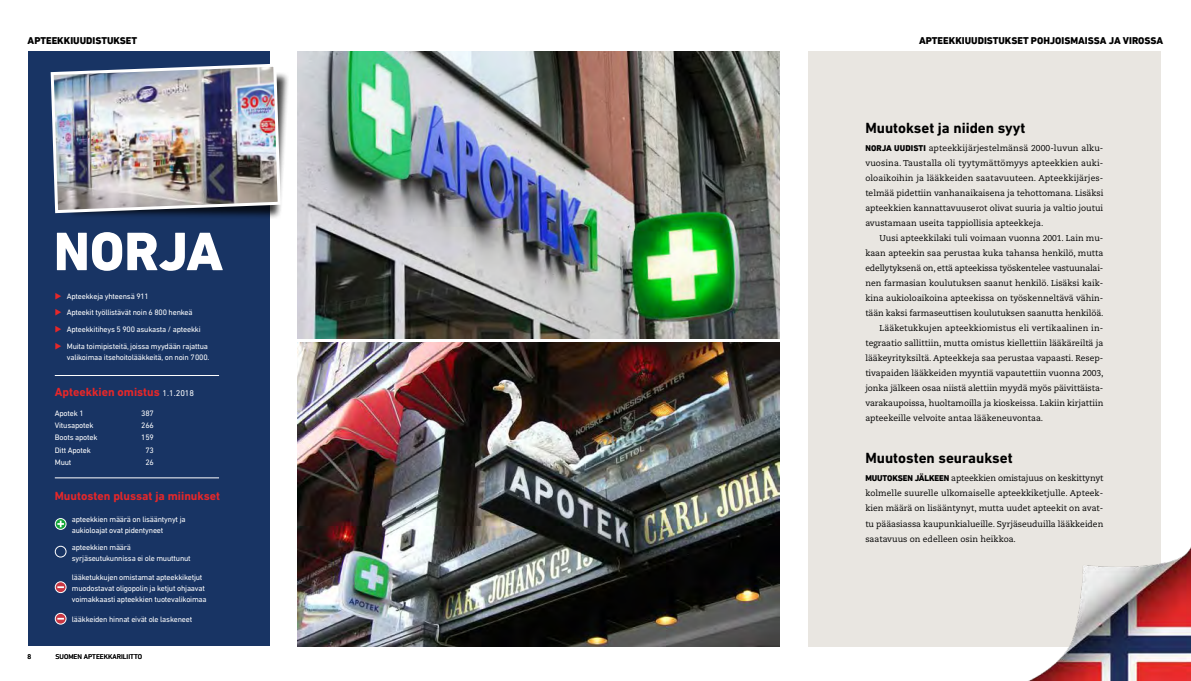
<style>
.page{position:relative;width:1191px;height:681px;background:#fff}
.page>*{position:absolute;margin:0;border:0;box-sizing:border-box;transform-origin:0 0}
.t1{font:800 55px "DIN Next LT Pro";letter-spacing:-.005em;color:#fff}
.t2{font:700 15px "DIN Next LT Pro";color:#000}
.t3{font:700 12px "DIN Next LT Pro";color:#e62729}
.t4{font:800 10px "DIN Next LT Pro";color:#000}
.t5{font:8.5px/15px "Caecilia LT Std";color:#000;text-align:justify}
.t6{font:8.5px "Caecilia LT Std";letter-spacing:-.02em;color:#000}
.t7{font:8px/11px "DIN Next LT Pro";letter-spacing:-.025em;color:#fff}
.t8{font:7px "DIN Next LT Pro";color:#000}
.s1{color:#e62729}
.s2{font-weight:400;font-size:8.5px;color:#fff}
.s3{font-family:"DIN Next LT Pro";font-weight:800}
</style>
<div class="page">
<div style="left:28px;top:51px;width:241px;height:594px;background:#183464"></div>
<img style="left:298px;top:342px;width:482px;height:303px">
<img style="left:298px;top:51px;width:482px;height:287px">
<div style="left:808px;top:51px;width:352px;height:595px;background:#e9e6e1"></div>
<div style="left:55px;top:518px;width:11px;height:11px;border:1px solid #fff;border-radius:50%"></div>
<svg style="left:57px;top:520px;width:7px;height:7px"></svg>
<div style="left:55px;top:545px;width:11px;height:12px;border:1px solid #fff;border-radius:50%"></div>
<svg style="left:55px;top:581px;width:11px;height:11px"></svg>
<div style="left:55px;top:581px;width:11px;height:11px;border:1px solid #fff;border-radius:50%"></div>
<svg style="left:55px;top:613px;width:11px;height:11px"></svg>
<div style="left:55px;top:612px;width:11px;height:12px;border:1px solid #fff;border-radius:50%"></div>
<svg style="left:57px;top:617px;width:7px;height:2px"></svg>
<hr style="left:55px;top:375px;width:164px;height:1px;background:#fff">
<hr style="left:55px;top:477px;width:164px;height:1px;background:#fff">
<div style="left:67px;top:71px;width:222px;height:148px;background:#000;opacity:.75"></div>
<img style="left:50px;top:62px;width:232px;height:152px">
<img style="left:1001px;top:499px;width:190px;height:181px">
<p class="t4" style="left:28px;top:34px;width:111px">APTEEKKIUUDISTUKSET</p>
<h1 class="t1" style="left:54px;top:219px;width:171px">NORJA</h1>
<p class="t7" style="left:55px;top:290px;width:96px"><span class="s1">◆</span> Apteekkeja yhteensä 911</p>
<p class="t7" style="left:55px;top:307px;width:139px"><span class="s1">◆</span> Apteekit työllistävät noin 6 800 henkeä</p>
<p class="t7" style="left:55px;top:323px;width:147px"><span class="s1">◆</span> Apteekkitiheys 5 900 asukasta / apteekki</p>
<p class="t7" style="left:55px;top:340px;width:156px;text-align:right"><span class="s1">◆</span> Muita toimipisteitä, joissa myydään rajattua valikoimaa itsehoitolääkkeitä, on noin 7 000.</p>
<h3 class="t3" style="left:55px;top:384px;width:141px">Apteekkien omistus <span class="s2">1.1.2018</span></h3>
<p class="t7" style="left:55px;top:408px;width:30px">Apotek 1</p>
<p class="t7" style="left:141px;top:408px;width:14px">387</p>
<p class="t7" style="left:55px;top:420px;width:40px">Vitusapotek</p>
<p class="t7" style="left:141px;top:420px;width:14px">266</p>
<p class="t7" style="left:55px;top:432px;width:44px">Boots apotek</p>
<p class="t7" style="left:141px;top:432px;width:14px">159</p>
<p class="t7" style="left:55px;top:444px;width:38px">Ditt Apotek</p>
<p class="t7" style="left:145px;top:444px;width:10px">73</p>
<p class="t7" style="left:55px;top:456px;width:18px">Muut</p>
<p class="t7" style="left:145px;top:456px;width:10px">26</p>
<h3 class="t3" style="left:55px;top:488px;width:167px">Muutosten plussat ja miinukset</h3>
<p class="t7" style="left:72px;top:513px;width:115px">apteekkien määrä on lisääntynyt ja aukioloajat ovat pidentyneet</p>
<p class="t7" style="left:72px;top:541px;width:120px">apteekkien määrä syrjäseutukunnissa ei ole muuttunut</p>
<p class="t7" style="left:72px;top:571px;width:136px">lääketukkujen omistamat apteekkiketjut muodostavat oligopolin ja ketjut ohjaavat voimakkaasti apteekkien tuotevalikoimaa</p>
<p class="t7" style="left:72px;top:613px;width:122px">lääkkeiden hinnat eivät ole laskeneet</p>
<p class="t8" style="left:28px;top:652px;width:5px">8</p>
<p class="t8" style="left:55px;top:652px;width:88px">SUOMEN APTEEKKARILIITTO</p>
<p class="t4" style="left:919px;top:34px;width:246px">APTEEKKIUUDISTUKSET POHJOISMAISSA JA VIROSSA</p>
<h2 class="t2" style="left:865px;top:119px;width:162px">Muutokset ja niiden syyt</h2>
<p class="t5" style="left:865px;top:141px;width:239px"><span class="s3">NORJA UUDISTI</span> apteekkijärjestelmänsä 2000-luvun alku&shy;vuosina. Taustalla oli tyytymättömyys apteekkien auki&shy;oloaikoihin ja lääkkeiden saatavuuteen. Apteekkijärjes&shy;telmää pidettiin vanhanaikaisena ja tehottomana. Lisäksi apteekkien kannattavuuserot olivat suuria ja valtio joutui avustamaan useita tappiollisia apteekkeja.</p>
<p class="t5" style="left:879px;top:231px;width:225px">Uusi apteekkilaki tuli voimaan vuonna 2001. Lain mu-</p>
<p class="t5" style="left:865px;top:246px;width:239px">kaan apteekin saa perustaa kuka tahansa henkilö, mutta</p>
<p class="t6" style="left:865px;top:263px;width:239px">edellytyksenä on, että apteekissa työskentelee vastuunalai-</p>
<p class="t5" style="left:865px;top:276px;width:239px">nen farmasian koulutuksen saanut henkilö. Lisäksi kaik-</p>
<p class="t5" style="left:865px;top:291px;width:239px">kina aukioloaikoina apteekissa on työskenneltävä vähin-</p>
<p class="t5" style="left:865px;top:306px;width:240px">tään kaksi farmaseuttisen koulutuksen saanutta henkilöä.</p>
<p class="t5" style="left:879px;top:321px;width:225px">Lääketukkujen apteekkiomistus eli vertikaalinen in-</p>
<p class="t5" style="left:865px;top:336px;width:239px">tegraatio sallittiin, mutta omistus kiellettiin lääkäreiltä ja</p>
<p class="t5" style="left:865px;top:351px;width:239px">lääkeyrityksiltä. Apteekkeja saa perustaa vapaasti. Resep-</p>
<p class="t5" style="left:865px;top:366px;width:240px">tivapaiden lääkkeiden myyntiä vapautettiin vuonna 2003,</p>
<p class="t5" style="left:865px;top:381px;width:239px">jonka jälkeen osaa niistä alettiin myydä myös päivittäista-</p>
<p class="t5" style="left:865px;top:396px;width:239px">varakaupoissa, huoltamoilla ja kioskeissa. Lakiin kirjattiin</p>
<p class="t5" style="left:865px;top:411px;width:179px">apteekeille velvoite antaa lääkeneuvontaa.</p>
<h2 class="t2" style="left:865px;top:449px;width:149px">Muutosten seuraukset</h2>
<p class="t5" style="left:865px;top:471px;width:239px"><span class="s3">MUUTOKSEN JÄLKEEN</span> apteekkien omistajuus on keskittynyt kolmelle suurelle ulkomaiselle apteekkiketjulle. Apteek&shy;kien määrä on lisääntynyt, mutta uudet apteekit on avat&shy;tu pääasiassa kaupunkialueille. Syrjäseuduilla lääkkeiden saatavuus on edelleen osin heikkoa.</p>
</div>
